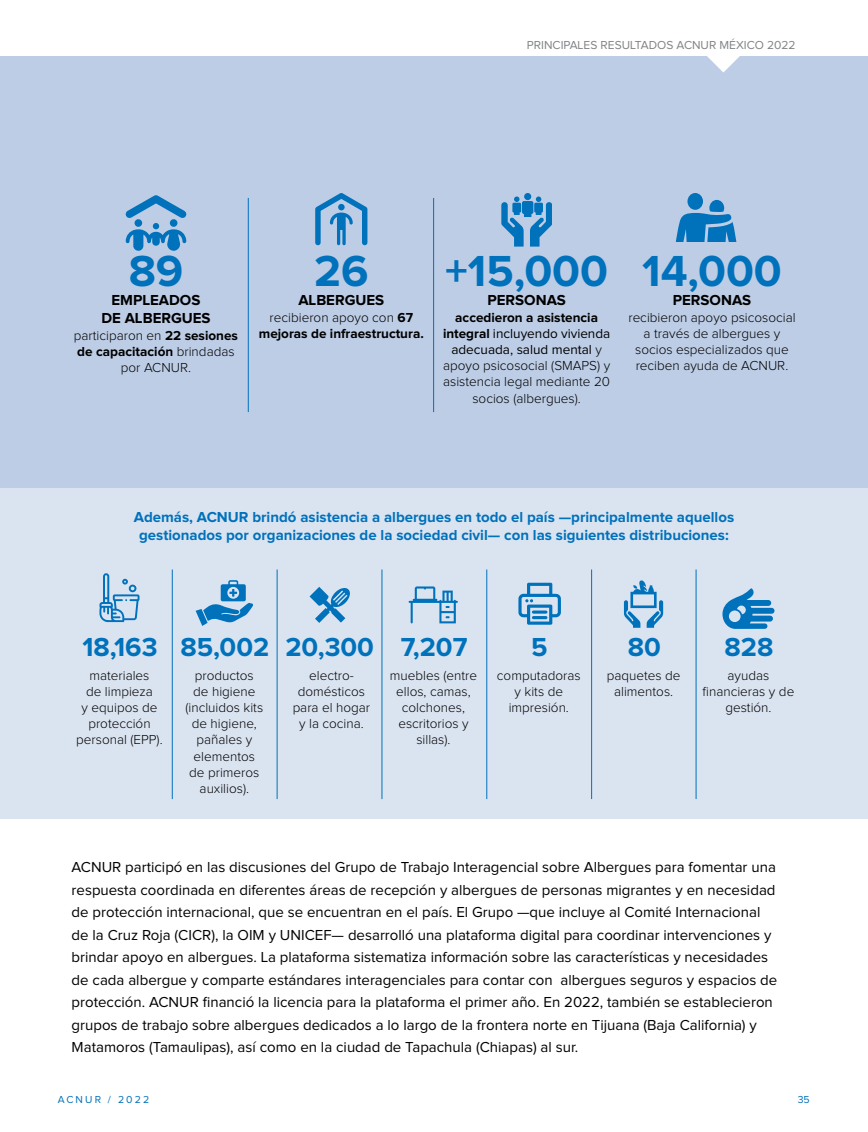
<style>
.page{position:relative;width:868px;height:1132px;background:#fff}
.page>*{position:absolute;margin:0;border:0;box-sizing:border-box;transform-origin:0 0}
.t1{font:700 45px "Proxima Nova";color:#0071bb}
.t2{font:700 27px "Proxima Nova";color:#0071bb}
.t3{font:15px/22.5px "Proxima Nova";color:#000}
.t4{font:700 15px/18px "Proxima Nova";color:#0071bb;text-align:center}
.t5{font:700 15px/18px "Proxima Nova";color:#000;text-align:center}
.t6{font:300 13.5px/16.2px "Proxima Nova";color:#000;text-align:center}
.t7{font:700 13.5px/16.2px "Proxima Nova";color:#000;text-align:center}
.t8{font:12px "Proxima Nova";color:#808284}
.t9{font:10.5px "Proxima Nova";letter-spacing:.2em;color:#0071bb}
.s1{font-weight:700}
.s2{font-weight:300}
.s3{font-weight:400}
</style>
<div class="page">
<div style="left:0;top:453px;width:867px;height:365px;background:#dae4f1"></div>
<svg style="left:99px;top:573px;width:40px;height:49px"></svg>
<svg style="left:624px;top:580px;width:39px;height:47px"></svg>
<svg style="left:195px;top:580px;width:58px;height:45px"></svg>
<svg style="left:309px;top:587px;width:41px;height:35px"></svg>
<svg style="left:408px;top:586px;width:50px;height:37px"></svg>
<svg style="left:518px;top:582px;width:43px;height:42px"></svg>
<div style="left:0;top:57px;width:867px;height:431px;background:#bdcde6"></div>
<svg style="left:706px;top:56px;width:34px;height:16px"></svg>
<hr style="left:248px;top:198px;width:1px;height:214px;background:#0071bb">
<hr style="left:172px;top:569px;width:1px;height:229px;background:#0071bb">
<hr style="left:277px;top:569px;width:1px;height:229px;background:#0071bb">
<hr style="left:381px;top:569px;width:1px;height:229px;background:#0071bb">
<hr style="left:486px;top:569px;width:1px;height:229px;background:#0071bb">
<hr style="left:591px;top:569px;width:1px;height:229px;background:#0071bb">
<hr style="left:695px;top:569px;width:1px;height:229px;background:#0071bb">
<hr style="left:433px;top:198px;width:1px;height:214px;background:#0071bb">
<svg style="left:125px;top:195px;width:61px;height:56px"></svg>
<svg style="left:315px;top:193px;width:52px;height:52px"></svg>
<div style="left:524px;top:193px;width:7px;height:7px;background:#0071bb;border-radius:50%"></div>
<svg style="left:501px;top:196px;width:51px;height:50px"></svg>
<div style="left:687px;top:193px;width:16px;height:17px;background:#0071bb;border-radius:50%"></div>
<svg style="left:675px;top:200px;width:61px;height:42px"></svg>
<svg style="left:722px;top:588px;width:52px;height:40px"></svg>
<p class="t8" style="left:527px;top:39px;width:270px">PRINCIPALES RESULTADOS ACNUR MÉXICO 2022</p>
<h1 class="t1" style="left:129px;top:251px;width:56px">89</h1>
<p class="t5" style="left:101px;top:292px;width:111px">EMPLEADOS<br>DE ALBERGUES</p>
<p class="t6" style="left:74px;top:327px;width:165px">participaron en <span class="s1">22 sesiones de capacitación</span> brindadas por ACNUR.</p>
<h1 class="t1" style="left:314px;top:251px;width:56px">26</h1>
<h1 class="t1" style="left:445px;top:251px;width:338px">+15,000 14,000</h1>
<p class="t5" style="left:298px;top:292px;width:87px">ALBERGUES</p>
<p class="t7" style="left:259px;top:309px;width:166px"><span class="s2">recibieron apoyo con</span> 67 mejoras de infraestructura.</p>
<p class="t5" style="left:487px;top:292px;width:80px">PERSONAS</p>
<p class="t6" style="left:443px;top:309px;width:169px"><span class="s1">accedieron a asistencia integral</span> <span class="s3">incluyendo vivienda adecuada, salud mental</span> y apoyo psicosocial (SMAPS) y asistencia legal mediante 20 socios (albergues).</p>
<p class="t5" style="left:672px;top:292px;width:80px">PERSONAS</p>
<p class="t6" style="left:628px;top:309px;width:169px">recibieron apoyo psicosocial a través de albergues y socios especializados que reciben ayuda de ACNUR.</p>
<p class="t4" style="left:134px;top:508px;width:602px">Además, ACNUR brindó asistencia a albergues en todo el país —principalmente aquellos gestionados por organizaciones de la sociedad civil— con las siguientes distribuciones:</p>
<h2 class="t2" style="left:82px;top:635px;width:386px">18,163 85,002 20,300 7,207</h2>
<h2 class="t2" style="left:531px;top:635px;width:18px">5</h2>
<h2 class="t2" style="left:627px;top:635px;width:35px">80</h2>
<h2 class="t2" style="left:724px;top:635px;width:50px">828</h2>
<p class="t6" style="left:76px;top:667px;width:88px">materiales<br>de limpieza<br>y equipos de protección personal (EPP).</p>
<p class="t6" style="left:185px;top:667px;width:79px">productos<br>de higiene (incluidos kits de higiene, pañales y elementos de primeros auxilios).</p>
<p class="t6" style="left:292px;top:667px;width:79px">electro&shy;domésticos para el hogar y la cocina.</p>
<p class="t6" style="left:390px;top:667px;width:89px">muebles (entre ellos, camas, colchones, escritorios y sillas).</p>
<p class="t6" style="left:497px;top:667px;width:85px">computadoras y kits de impresión.</p>
<p class="t6" style="left:606px;top:667px;width:75px">paquetes de alimentos.</p>
<p class="t6" style="left:702px;top:667px;width:93px">ayudas financieras y de gestión.</p>
<p class="t3" style="left:72px;top:856px;width:707px">ACNUR participó en las discusiones del Grupo de Trabajo Interagencial sobre Albergues para fomentar una respuesta coordinada en diferentes áreas de recepción y albergues de personas migrantes y en necesidad de protección internacional, que se encuentran en el país. El Grupo —que incluye al Comité Internacional de la Cruz Roja (CICR), la OIM y UNICEF— desarrolló una plataforma digital para coordinar intervenciones y brindar apoyo en albergues. La plataforma sistematiza información sobre las características y necesidades de cada albergue y comparte estándares interagenciales para contar con albergues seguros y espacios de protección. ACNUR financió la licencia para la plataforma el primer año. En 2022, también se establecieron grupos de trabajo sobre albergues dedicados a lo largo de la frontera norte en Tijuana (Baja California) y Matamoros (Tamaulipas), así como en la ciudad de Tapachula (Chiapas) al sur.</p>
<p class="t9" style="left:58px;top:1094px;width:93px">ACNUR / 2022</p>
<p class="t9" style="left:797px;top:1094px;width:14px">35</p>
</div>
